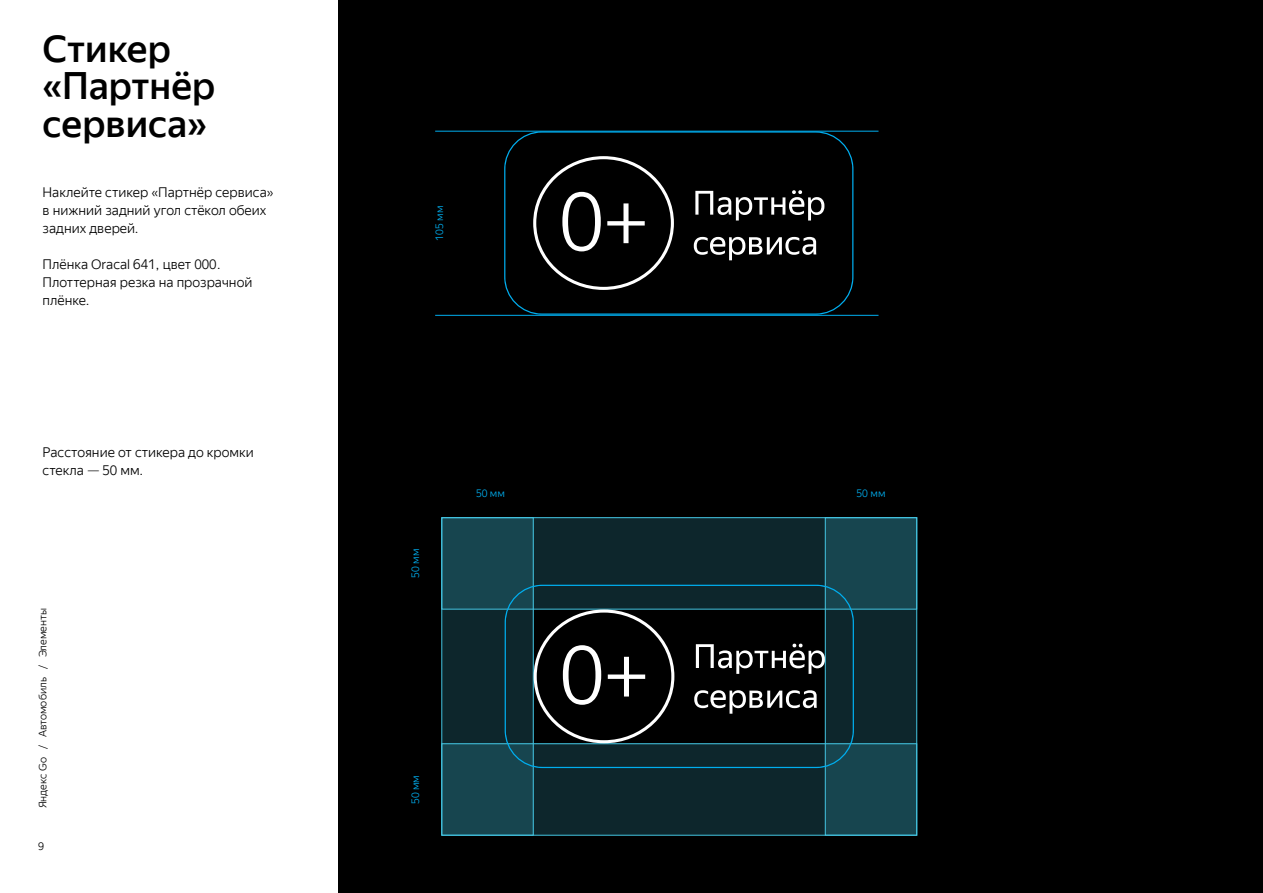
<style>
.page{position:relative;width:1263px;height:893px;background:#fff}
.page>*{position:absolute;margin:0;border:0;box-sizing:border-box;transform-origin:0 0}
.t1{font:500 37.5px/37.5px "YS Text";color:#000}
.t2{font:300 13.5px/18px "YS Text";color:#000}
.t3{font:300 10.5px "YS Text";color:#000}
.t4{font:300 10.5px "YS Text";color:#00aeef}
</style>
<div class="page">
<div style="left:338px;top:446px;width:925px;height:447px;background:#000"></div>
<div style="left:338px;top:0;width:925px;height:446px;background:#000"></div>
<hr style="left:435px;top:131px;width:443px;height:1px;background:#00aeef">
<hr style="left:435px;top:315px;width:443px;height:1px;background:#00aeef">
<svg style="left:504px;top:131px;width:349px;height:184px"></svg>
<div style="left:442px;top:518px;width:475px;height:91px;background:#0d262c"></div>
<svg style="left:443px;top:519px;width:89px;height:224px;background:#11353d"></svg>
<div style="left:441px;top:517px;width:93px;height:319px;border:1px solid #44c5e2"></div>
<svg style="left:827px;top:519px;width:88px;height:224px;background:#11353d"></svg>
<div style="left:825px;top:517px;width:92px;height:319px;border:1px solid #44c5e2"></div>
<svg style="left:443px;top:745px;width:472px;height:89px;background:#11333b"></svg>
<div style="left:441px;top:743px;width:476px;height:93px;border:1px solid #44c5e2"></div>
<svg style="left:505px;top:585px;width:349px;height:183px"></svg>
<h1 class="t1" style="left:43px;top:29px;width:174px">Стикер «Партнёр сервиса»</h1>
<p class="t2" style="left:43px;top:183px;width:233px">Наклейте стикер «Партнёр сервиса» в нижний задний угол стёкол обеих задних дверей.</p>
<p class="t2" style="left:43px;top:255px;width:211px">Плёнка Oracal 641, цвет 000.<br>Плоттерная резка на прозрачной плёнке.</p>
<p class="t2" style="left:43px;top:443px;width:213px">Расстояние от стикера до кромки стекла — 50 мм.</p>
<p class="t3" style="left:36px;top:808px;width:202px;rotate:-90deg">Яндекс Go / Автомобиль / Элементы</p>
<p class="t3" style="left:38px;top:840px;width:7px">9</p>
<p class="t4" style="left:433px;top:241px;width:36px;rotate:-90deg">105 мм</p>
<p class="t4" style="left:409px;top:578px;width:30px;rotate:-90deg">50 мм</p>
<p class="t4" style="left:476px;top:487px;width:30px">50 мм</p>
<p class="t4" style="left:409px;top:804px;width:30px;rotate:-90deg">50 мм</p>
<p class="t4" style="left:856px;top:487px;width:30px">50 мм</p>
</div>
